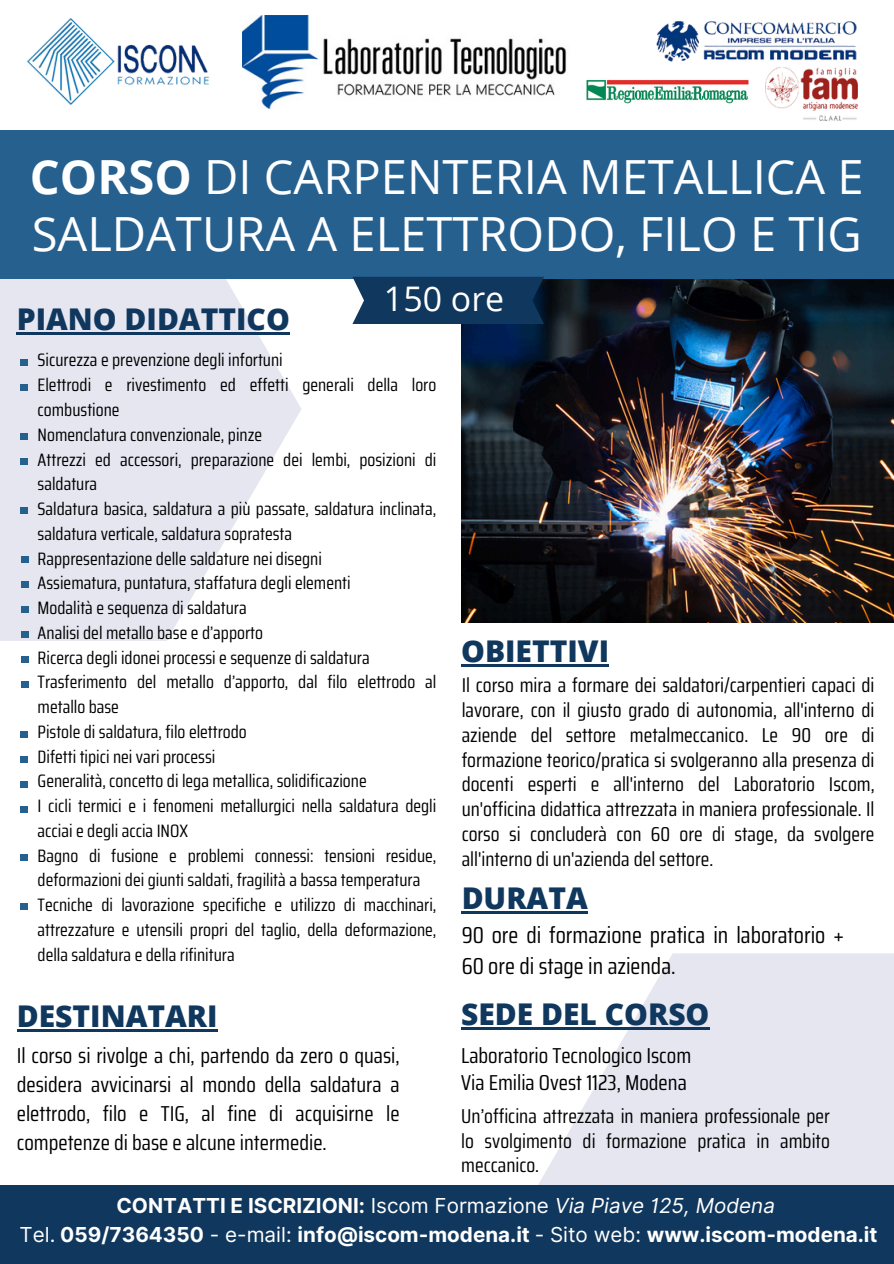
<style>
.page{position:relative;width:894px;height:1264px;background:#fff}
.page>*{position:absolute;margin:0;border:0;box-sizing:border-box;transform-origin:0 0}
.t1{font:47.1px/56.2px "Open Sans";color:#fff}
.t2{font:33.9px "Open Sans";color:#fff}
.t3{font:800 30px "Open Sans";color:#10375d}
.t4{font:23.1px/31.5px "Saira Condensed";color:#000}
.t5{font:21.6px/29.2px "Saira Condensed";color:#000;text-align:justify}
.t6{font:700 20.55px/28.2px "Inter";color:#fff;text-align:center}
.t7{font:20.1px/24.8px "Saira Condensed";color:#000;text-align:justify}
.t8{font:18px/24.8px "Saira Condensed";color:#000}
.s1{font-weight:700}
.s2{font-weight:400}
.s3{font-weight:400;font-style:italic}
</style>
<div class="page">
<img style="left:461px;top:278px;width:432px;height:344px">
<svg style="left:0;top:278px;width:301px;height:363px;fill:#e6e6f1"></svg>
<svg style="left:537px;top:953px;width:356px;height:232px;fill:#e6e6f1"></svg>
<div style="left:0;top:130px;width:893px;height:148px;background:#26608f"></div>
<div style="left:0;top:1185px;width:893px;height:78px;background:#10375d"></div>
<img style="left:28px;top:18px;width:181px;height:87px">
<img style="left:242px;top:15px;width:325px;height:94px">
<img style="left:656px;top:20px;width:201px;height:48px">
<img style="left:765px;top:68px;width:92px;height:52px">
<div style="left:352px;top:277px;width:192px;height:47px;background:#10375d"></div>
<div style="left:21px;top:359px;width:7px;height:7px;background:#26608f"></div>
<div style="left:21px;top:384px;width:7px;height:7px;background:#26608f"></div>
<div style="left:21px;top:433px;width:7px;height:7px;background:#26608f"></div>
<div style="left:21px;top:458px;width:7px;height:7px;background:#26608f"></div>
<div style="left:21px;top:507px;width:7px;height:7px;background:#26608f"></div>
<div style="left:21px;top:555px;width:7px;height:7px;background:#26608f"></div>
<div style="left:21px;top:580px;width:7px;height:7px;background:#26608f"></div>
<div style="left:21px;top:605px;width:7px;height:7px;background:#26608f"></div>
<div style="left:21px;top:630px;width:7px;height:7px;background:#26608f"></div>
<div style="left:21px;top:655px;width:7px;height:7px;background:#26608f"></div>
<div style="left:21px;top:680px;width:7px;height:7px;background:#26608f"></div>
<div style="left:21px;top:730px;width:7px;height:7px;background:#26608f"></div>
<div style="left:21px;top:755px;width:7px;height:7px;background:#26608f"></div>
<div style="left:21px;top:780px;width:7px;height:7px;background:#26608f"></div>
<div style="left:21px;top:805px;width:7px;height:7px;background:#26608f"></div>
<div style="left:21px;top:854px;width:7px;height:7px;background:#26608f"></div>
<div style="left:21px;top:902px;width:7px;height:7px;background:#26608f"></div>
<img style="left:586px;top:66px;width:178px;height:38px">
<hr style="left:17px;top:1029px;width:200px;height:2px;background:#10375d">
<hr style="left:461px;top:664px;width:148px;height:2px;background:#10375d">
<hr style="left:461px;top:911px;width:126px;height:2px;background:#10375d">
<hr style="left:461px;top:1027px;width:248px;height:2px;background:#10375d">
<hr style="left:17px;top:332px;width:273px;height:2px;background:#10375d">
<h2 class="t1" style="left:30px;top:148px;width:835px"><span class="s1">CORSO</span> DI CARPENTERIA METALLICA E<br>SALDATURA A ELETTRODO, FILO E TIG</h2>
<h5 class="t3" style="left:17px;top:297px;width:274px">PIANO DIDATTICO</h5>
<p class="t2" style="left:384px;top:275px;width:122px">150 ore</p>
<p class="t8" style="left:38px;top:348px;width:246px">Sicurezza e prevenzione degli infortuni</p>
<p class="t8" style="left:38px;top:372px;width:400px">Elettrodi e rivestimento ed effetti generali della loro combustione</p>
<p class="t8" style="left:38px;top:422px;width:226px">Nomenclatura convenzionale, pinze</p>
<p class="t8" style="left:38px;top:447px;width:400px">Attrezzi ed accessori, preparazione dei lembi, posizioni di saldatura</p>
<p class="t8" style="left:38px;top:496px;width:400px">Saldatura basica, saldatura a più passate, saldatura inclinata, saldatura verticale, saldatura sopratesta</p>
<p class="t8" style="left:38px;top:546px;width:286px">Rappresentazione delle saldature nei disegni</p>
<p class="t8" style="left:38px;top:570px;width:314px">Assiematura, puntatura, staffatura degli elementi</p>
<p class="t8" style="left:38px;top:595px;width:210px">Modalità e sequenza di saldatura</p>
<h3 class="t8" style="left:38px;top:620px;width:227px">Analisi del metallo base e d’apporto</h3>
<h5 class="t8" style="left:38px;top:645px;width:333px">Ricerca degli idonei processi e sequenze di saldatura</h5>
<h3 class="t8" style="left:38px;top:669px;width:400px">Trasferimento del metallo d’apporto, dal filo elettrodo al metallo base</h3>
<h4 class="t8" style="left:38px;top:719px;width:211px">Pistole di saldatura, filo elettrodo</h4>
<h3 class="t8" style="left:38px;top:744px;width:179px">Difetti tipici nei vari processi</h3>
<h3 class="t8" style="left:38px;top:768px;width:330px">Generalità, concetto di lega metallica, solidificazione</h3>
<h4 class="t8" style="left:38px;top:793px;width:400px">I cicli termici e i fenomeni metallurgici nella saldatura degli acciai e degli accia INOX</h4>
<h4 class="t8" style="left:38px;top:843px;width:400px">Bagno di fusione e problemi connessi: tensioni residue, deformazioni dei giunti saldati, fragilità a bassa temperatura</h4>
<h5 class="t8" style="left:38px;top:892px;width:400px;text-align:justify">Tecniche di lavorazione specifiche e utilizzo di macchinari, attrezzature e utensili propri del taglio, della deformazione, della saldatura e della rifinitura</h5>
<h3 class="t3" style="left:17px;top:995px;width:202px">DESTINATARI</h3>
<p class="t5" style="left:17px;top:1040px;width:384px">Il corso si rivolge a chi, partendo da zero o quasi, desidera avvicinarsi al mondo della saldatura a elettrodo, filo e TIG, al fine di acquisirne le competenze di base e alcune intermedie.</p>
<p class="t3" style="left:461px;top:630px;width:149px">OBIETTIVI</p>
<p class="t7" style="left:461px;top:673px;width:414px">Il corso mira a formare dei saldatori/carpentieri capaci di lavorare, con il giusto grado di autonomia, all'interno di aziende del settore metalmeccanico. Le 90 ore di formazione teorico/pratica si svolgeranno alla presenza di docenti esperti e all'interno del Laboratorio Iscom, un'officina didattica attrezzata in maniera professionale. Il corso si concluderà con 60 ore di stage, da svolgere all'interno di un'azienda del settore.</p>
<p class="t3" style="left:461px;top:877px;width:128px">DURATA</p>
<p class="t4" style="left:461px;top:918px;width:384px">90 ore di formazione pratica in laboratorio +<br>60 ore di stage in azienda.</p>
<p class="t3" style="left:461px;top:992px;width:250px">SEDE DEL CORSO</p>
<p class="t5" style="left:461px;top:1041px;width:231px;line-height:27px">Laboratorio Tecnologico Iscom<br>Via Emilia Ovest 1123, Modena</p>
<p class="t7" style="left:461px;top:1103px;width:370px">Un’officina attrezzata in maniera professionale per lo svolgimento di formazione pratica in ambito meccanico.</p>
<h1 class="t6" style="left:20px;top:1191px;width:859px">CONTATTI E ISCRIZIONI: <span class="s2">Iscom Formazione</span> <span class="s3">Via Piave 125, Modena<br></span><span class="s2">Tel.</span> 059/7364350 <span class="s2">- e-mail:</span> info@iscom-modena.it <span class="s2">- Sito web:</span> www.iscom-modena.it</h1>
</div>
